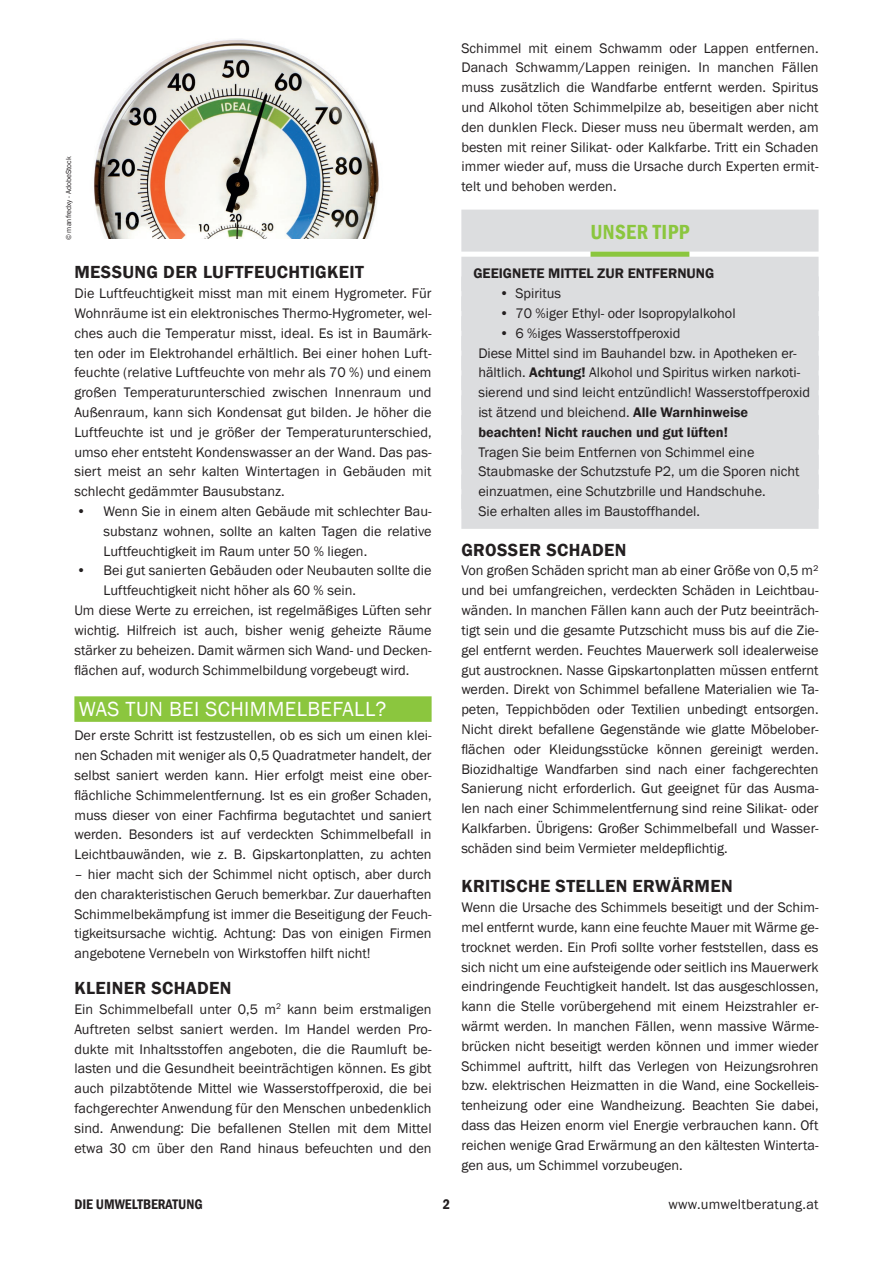
<style>
.page{position:relative;width:893px;height:1263px;background:#fff}
.page>*{position:absolute;margin:0;border:0;box-sizing:border-box;transform-origin:0 0}
.Zwischenüberschrift_1{font:21px "Franklin Gothic";letter-spacing:.02em;color:#fff}
.TIPP___Headline{font:600 condensed 21px "Franklin Gothic";letter-spacing:.02em;color:#8bc63e}
.Zwischenüberschrift_2{font:600 18px "Franklin Gothic";letter-spacing:.02em;color:#231f20}
.Fliesstext{font:600 18px "Franklin Gothic";letter-spacing:.02em;color:#231f20}
.Fliesstext-2{font:14.25px/19.8px "Franklin Gothic";color:#231f20;text-align:justify}
.TIPP___Text_Regular{font:14.25px "Franklin Gothic";color:#231f20}
.TIPP___Text_Regular-2{font:600 14.25px "Franklin Gothic";color:#231f20}
.Fliesstext-3{font:14.25px "Franklin Gothic";letter-spacing:.02em;color:#231f20}
.t1{font:600 condensed 14.25px "Franklin Gothic";color:#231f20}
.Copywright{font:7.5px "Franklin Gothic";color:#231f20}
.s1{font-weight:600}
</style>
<div class="page">
<div style="left:74px;top:696px;width:358px;height:26px;background:#8bc63e"></div>
<div style="left:461px;top:210px;width:358px;height:42px;background:#dcdddf"></div>
<svg style="left:590px;top:252px;width:99px;height:5px"></svg>
<div style="left:461px;top:257px;width:358px;height:34px;background:#dcdddf"></div>
<div style="left:461px;top:276px;width:358px;height:35px;background:#dcdddf"></div>
<div style="left:461px;top:296px;width:358px;height:35px;background:#dcdddf"></div>
<div style="left:461px;top:316px;width:358px;height:35px;background:#dcdddf"></div>
<div style="left:461px;top:336px;width:358px;height:34px;background:#dcdddf"></div>
<div style="left:461px;top:356px;width:358px;height:34px;background:#dcdddf"></div>
<div style="left:461px;top:375px;width:358px;height:35px;background:#dcdddf"></div>
<div style="left:461px;top:395px;width:358px;height:35px;background:#dcdddf"></div>
<div style="left:461px;top:415px;width:358px;height:35px;background:#dcdddf"></div>
<div style="left:461px;top:435px;width:358px;height:34px;background:#dcdddf"></div>
<div style="left:461px;top:455px;width:358px;height:34px;background:#dcdddf"></div>
<div style="left:461px;top:474px;width:358px;height:35px;background:#dcdddf"></div>
<div style="left:461px;top:494px;width:358px;height:35px;background:#dcdddf"></div>
<img style="left:94px;top:39px;width:285px;height:200px">
<p class="Copywright" style="left:64px;top:240px;width:85px;rotate:-90deg">© manfredxy - AdobeStock</p>
<p class="Fliesstext" style="left:74px;top:261px;width:291px">MESSUNG DER LUFTFEUCHTIGKEIT</p>
<p class="Fliesstext-2" style="left:74px;top:284px;width:359px">Die Luftfeuchtigkeit misst man mit einem Hygrometer. Für Wohnräume ist ein elektronisches Thermo-Hygrometer, wel&shy;ches auch die Temperatur misst, ideal. Es ist in Baumärk&shy;ten oder im Elektrohandel erhältlich. Bei einer hohen Luft&shy;feuchte (relative Luftfeuchte von mehr als 70 %) und einem großen Temperaturunterschied zwischen Innenraum und Außenraum, kann sich Kondensat gut bilden. Je höher die Luftfeuchte ist und je größer der Temperaturunterschied, umso eher entsteht Kondenswasser an der Wand. Das pas&shy;siert meist an sehr kalten Wintertagen in Gebäuden mit schlecht gedämmter Bausubstanz.</p>
<p class="Fliesstext-2" style="left:104px;top:502px;width:330px;text-indent:-27px">• Wenn Sie in einem alten Gebäude mit schlechter Bau&shy;substanz wohnen, sollte an kalten Tagen die relative Luftfeuchtigkeit im Raum unter 50 % liegen.</p>
<p class="Fliesstext-2" style="left:104px;top:561px;width:330px;text-indent:-27px">• Bei gut sanierten Gebäuden oder Neubauten sollte die<br>Luftfeuchtigkeit nicht höher als 60 % sein.</p>
<p class="Fliesstext-2" style="left:74px;top:601px;width:359px">Um diese Werte zu erreichen, ist regelmäßiges Lüften sehr wichtig. Hilfreich ist auch, bisher wenig geheizte Räume stärker zu beheizen. Damit wärmen sich Wand- und Decken&shy;flächen auf, wodurch Schimmelbildung vorgebeugt wird.</p>
<p class="Zwischenüberschrift_1" style="left:79px;top:696px;width:309px">WAS TUN BEI SCHIMMELBEFALL?</p>
<p class="Fliesstext-2" style="left:74px;top:726px;width:359px">Der erste Schritt ist festzustellen, ob es sich um einen klei&shy;nen Schaden mit weniger als 0,5 Quadratmeter handelt, der selbst saniert werden kann. Hier erfolgt meist eine ober&shy;flächliche Schimmelentfernung. Ist es ein großer Schaden, muss dieser von einer Fachfirma begutachtet und saniert werden. Besonders ist auf verdeckten Schimmelbefall in Leichtbauwänden, wie z. B. Gipskartonplatten, zu achten</p>
<p class="Fliesstext-2" style="left:74px;top:865px;width:359px">– hier macht sich der Schimmel nicht optisch, aber durch den charakteristischen Geruch bemerkbar. Zur dauerhaften Schimmelbekämpfung ist immer die Beseitigung der Feuch&shy;tigkeitsursache wichtig. Achtung: Das von einigen Firmen angebotene Vernebeln von Wirkstoffen hilft nicht!</p>
<p class="Zwischenüberschrift_2" style="left:74px;top:977px;width:159px">KLEINER SCHADEN</p>
<p class="Fliesstext-2" style="left:74px;top:1000px;width:359px">Ein Schimmelbefall unter 0,5 m<sup>2</sup> kann beim erstmaligen Auftreten selbst saniert werden. Im Handel werden Pro&shy;dukte mit Inhaltsstoffen angeboten, die die Raumluft be&shy;lasten und die Gesundheit beeinträchtigen können. Es gibt auch pilzabtötende Mittel wie Wasserstoffperoxid, die bei fachgerechter Anwendung für den Menschen unbedenklich sind. Anwendung: Die befallenen Stellen mit dem Mittel etwa 30 cm über den Rand hinaus befeuchten und den</p>
<p class="Fliesstext-2" style="left:461px;top:38px;width:359px">Schimmel mit einem Schwamm oder Lappen entfernen.<br>Danach Schwamm/Lappen reinigen. In manchen Fällen muss zusätzlich die Wandfarbe entfernt werden. Spiritus und Alkohol töten Schimmelpilze ab, beseitigen aber nicht den dunklen Fleck. Dieser muss neu übermalt werden, am besten mit reiner Silikat- oder Kalkfarbe. Tritt ein Schaden immer wieder auf, muss die Ursache durch Experten ermit&shy;telt und behoben werden.</p>
<p class="TIPP___Headline" style="left:590px;top:218px;width:101px">UNSER TIPP</p>
<p class="TIPP___Text_Regular-2" style="left:473px;top:265px;width:242px">GEEIGNETE MITTEL ZUR ENTFERNUNG</p>
<p class="TIPP___Text_Regular" style="left:500px;top:285px;width:63px">• Spiritus</p>
<p class="TIPP___Text_Regular" style="left:500px;top:304px;width:237px">• 70 %iger Ethyl- oder Isopropylalkohol</p>
<p class="TIPP___Text_Regular" style="left:500px;top:324px;width:182px">• 6 %iges Wasserstoffperoxid</p>
<p class="TIPP___Text_Regular" style="left:478px;top:344px;width:320px">Diese Mittel sind im Bauhandel bzw. in Apotheken er-</p>
<p class="TIPP___Text_Regular" style="left:478px;top:364px;width:323px">hältlich. <span class="s1">Achtung!</span> Alkohol und Spiritus wirken narkoti-</p>
<p class="TIPP___Text_Regular" style="left:478px;top:384px;width:333px">sierend und sind leicht entzündlich! Wasserstoffperoxid</p>
<p class="TIPP___Text_Regular" style="left:478px;top:403px;width:271px">ist ätzend und bleichend. <span class="s1">Alle Warnhinweise</span></p>
<p class="TIPP___Text_Regular-2" style="left:478px;top:423px;width:251px">beachten! Nicht rauchen und gut lüften!</p>
<p class="TIPP___Text_Regular" style="left:478px;top:443px;width:278px">Tragen Sie beim Entfernen von Schimmel eine</p>
<p class="TIPP___Text_Regular" style="left:478px;top:463px;width:323px">Staubmaske der Schutzstufe P2, um die Sporen nicht</p>
<p class="TIPP___Text_Regular" style="left:478px;top:483px;width:289px">einzuatmen, eine Schutzbrille und Handschuhe.</p>
<p class="TIPP___Text_Regular" style="left:478px;top:502px;width:223px">Sie erhalten alles im Baustoffhandel.</p>
<p class="Zwischenüberschrift_2" style="left:461px;top:539px;width:167px">GROSSER SCHADEN</p>
<p class="Fliesstext-2" style="left:461px;top:561px;width:359px">Von großen Schäden spricht man ab einer Größe von 0,5 m² und bei umfangreichen, verdeckten Schäden in Leichtbau&shy;wänden. In manchen Fällen kann auch der Putz beeinträch&shy;tigt sein und die gesamte Putzschicht muss bis auf die Zie&shy;gel entfernt werden. Feuchtes Mauerwerk soll idealerweise gut austrocknen. Nasse Gipskartonplatten müssen entfernt werden. Direkt von Schimmel befallene Materialien wie Ta&shy;peten, Teppichböden oder Textilien unbedingt entsorgen.<br>Nicht direkt befallene Gegenstände wie glatte Möbelober&shy;flächen oder Kleidungsstücke können gereinigt werden.<br>Biozidhaltige Wandfarben sind nach einer fachgerechten Sanierung nicht erforderlich. Gut geeignet für das Ausma&shy;len nach einer Schimmelentfernung sind reine Silikat- oder Kalkfarben. Übrigens: Großer Schimmelbefall und Wasser&shy;schäden sind beim Vermieter meldepflichtig.</p>
<p class="Zwischenüberschrift_2" style="left:461px;top:875px;width:273px">KRITISCHE STELLEN ERWÄRMEN</p>
<p class="Fliesstext-2" style="left:461px;top:898px;width:359px">Wenn die Ursache des Schimmels beseitigt und der Schim&shy;mel entfernt wurde, kann eine feuchte Mauer mit Wärme ge&shy;trocknet werden. Ein Profi sollte vorher feststellen, dass es sich nicht um eine aufsteigende oder seitlich ins Mauerwerk eindringende Feuchtigkeit handelt. Ist das ausgeschlossen, kann die Stelle vorübergehend mit einem Heizstrahler er&shy;wärmt werden. In manchen Fällen, wenn massive Wärme&shy;brücken nicht beseitigt werden können und immer wieder Schimmel auftritt, hilft das Verlegen von Heizungsrohren bzw. elektrischen Heizmatten in die Wand, eine Sockelleis&shy;tenheizung oder eine Wandheizung. Beachten Sie dabei, dass das Heizen enorm viel Energie verbrauchen kann. Oft reichen wenige Grad Erwärmung an den kältesten Winterta&shy;gen aus, um Schimmel vorzubeugen.</p>
<p class="t1" style="left:74px;top:1195px;width:130px">DIE UMWELTBERATUNG</p>
<p class="t1" style="left:443px;top:1195px;width:9px">2</p>
<p class="Fliesstext-3" style="left:668px;top:1195px;width:152px">www.umweltberatung.at</p>
</div>
